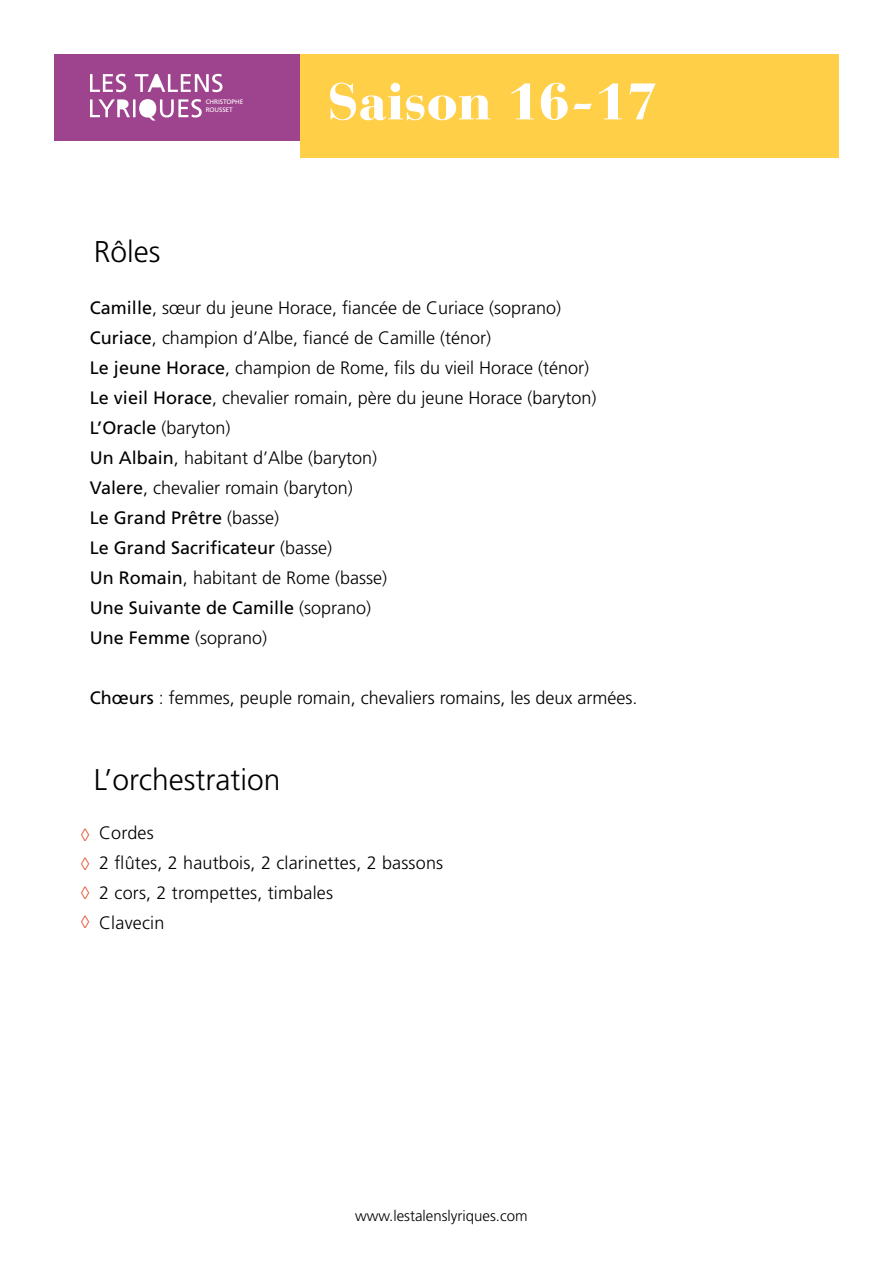
<style>
.page{position:relative;width:893px;height:1263px;background:#fff}
.page>*{position:absolute;margin:0;border:0;box-sizing:border-box;transform-origin:0 0}
.t1{font:900 51px "Bauer Bodoni";color:#fff}
.t2{font:300 30px "Frutiger";color:#000}
.t3{font:300 18px/30px "Frutiger";color:#000}
.t4{font:18px/29px "Herculanum";color:#e54a27;text-align:justify}
.t5{font:300 15px "Frutiger";color:#000}
.t6{font:6.45px/8.2px "Frutiger";letter-spacing:-.01em;color:#fff}
.s1{font-weight:400}
</style>
<div class="page">
<div style="left:54px;top:54px;width:267px;height:86px;background:#9e448e"></div>
<div style="left:300px;top:54px;width:539px;height:103px;background:#ffcf47"></div>
<svg style="left:90px;top:99px;width:112px;height:22px"></svg>
<svg style="left:90px;top:74px;width:133px;height:18px"></svg>
<p class="t6" style="left:206px;top:98px;width:39px">CHRISTOPHE<br>ROUSSET</p>
<h2 class="t2" style="left:94px;top:235px;width:68px">Rôles</h2>
<h1 class="t1" style="left:327px;top:71px;width:332px">Saison 16-17</h1>
<p class="t3" style="left:90px;top:293px;width:508px"><span class="s1">Camille</span>, sœur du jeune Horace, fiancée de Curiace (soprano)<br><span class="s1">Curiace</span>, champion d’Albe, fiancé de Camille (ténor)<br><span class="s1">Le jeune Horace</span>, champion de Rome, fils du vieil Horace (ténor)<br><span class="s1">Le vieil Horace</span>, chevalier romain, père du jeune Horace (baryton)<br><span class="s1">L’Oracle</span> (baryton)<br><span class="s1">Un Albain</span>, habitant d’Albe (baryton)<br><span class="s1">Valere</span>, chevalier romain (baryton)<br><span class="s1">Le Grand Prêtre</span> (basse)<br><span class="s1">Le Grand Sacrificateur</span> (basse)<br><span class="s1">Un Romain</span>, habitant de Rome (basse)<br><span class="s1">Une Suivante de Camille</span> (soprano)<br><span class="s1">Une Femme</span> (soprano)</p>
<p class="t3" style="left:90px;top:683px;width:549px"><span class="s1">Chœurs</span> : femmes, peuple romain, chevaliers romains, les deux armées.</p>
<h2 class="t2" style="left:94px;top:762px;width:188px">L’orchestration</h2>
<p class="t4" style="left:81px;top:820px;width:10px">◊ ◊ ◊ ◊</p>
<p class="t3" style="left:99px;top:817px;width:346px">Cordes<br>2 flûtes, 2 hautbois, 2 clarinettes, 2 bassons<br>2 cors, 2 trompettes, timbales<br>Clavecin</p>
<p class="t5" style="left:355px;top:1207px;width:174px">www.lestalenslyriques.com</p>
</div>
